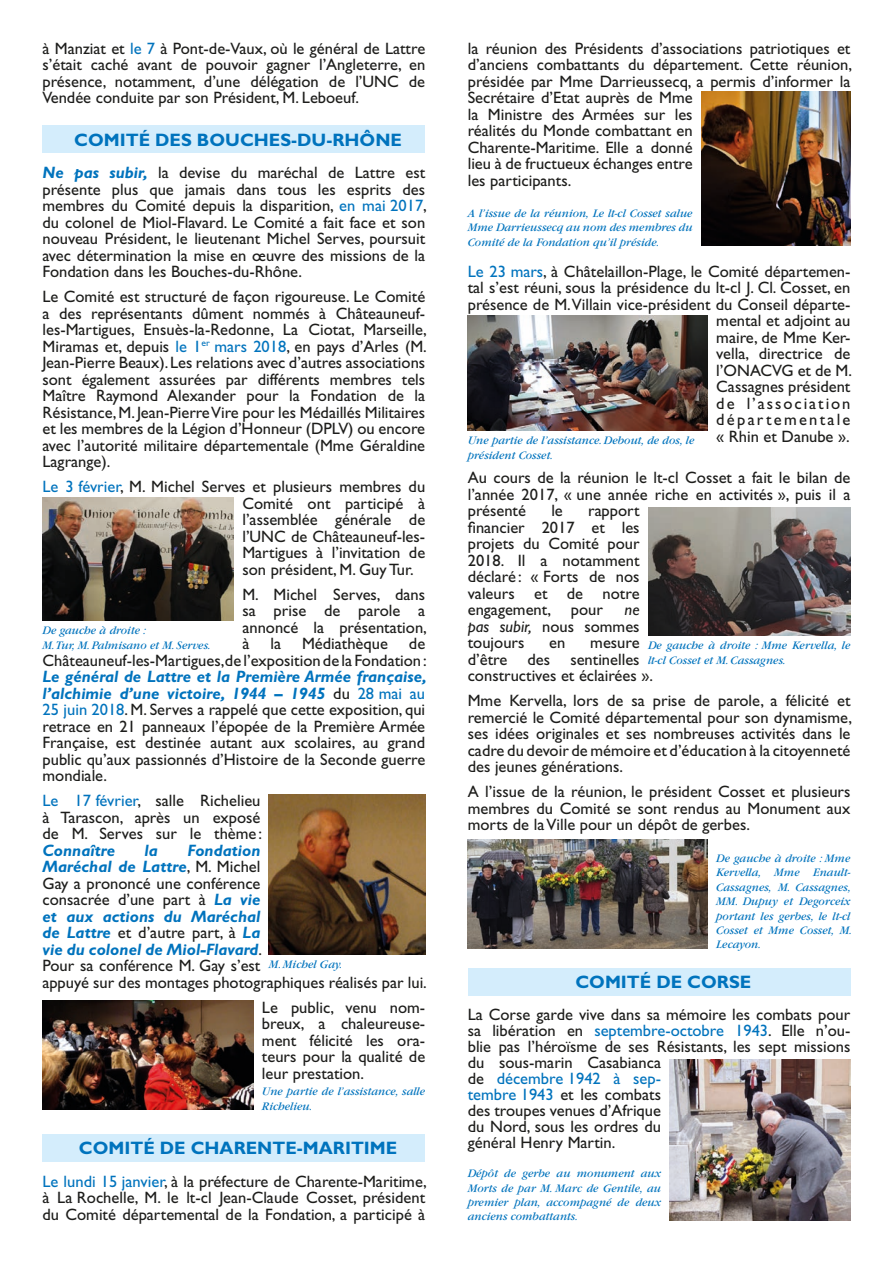
<style>
.page{position:relative;width:893px;height:1263px;background:#fff}
.page>*{position:absolute;margin:0;border:0;box-sizing:border-box;transform-origin:0 0}
.t1{font:700 18px "Gill Sans Std";color:#0073bd}
.t2{font:16.5px/16.5px "Gill Sans Std";color:#1d1d1b;text-align:justify}
.t3{font:italic 700 16.5px "Gill Sans Std";color:#0073bd}
.t4{font:italic 12px/14.4px "Garamond";color:#0073bd}
.s1{color:#0073bd}
.s2{font-weight:700;font-style:italic;color:#0073bd}
.s3{font-style:italic}
</style>
<div class="page">
<div style="left:43px;top:126px;width:382px;height:27px;background:#d4edfc"></div>
<div style="left:43px;top:1134px;width:382px;height:28px;background:#d4edfc"></div>
<div style="left:468px;top:968px;width:382px;height:28px;background:#d4edfc"></div>
<img style="left:43px;top:498px;width:191px;height:123px">
<img style="left:648px;top:508px;width:202px;height:128px">
<img style="left:701px;top:92px;width:149px;height:154px">
<img style="left:468px;top:315px;width:240px;height:116px">
<img style="left:468px;top:840px;width:240px;height:108px">
<img style="left:670px;top:1059px;width:180px;height:161px">
<img style="left:43px;top:1001px;width:210px;height:109px">
<img style="left:269px;top:795px;width:156px;height:160px">
<p class="t2" style="left:43px;top:40px;width:384px">à Manziat et <span class="s1">le 7</span> à Pont-de-Vaux, où le général de Lattre s’était caché avant de pouvoir gagner l’Angleterre, en présence, notamment, d’une délégation de l’UNC de Vendée conduite par son Président, M. Leboeuf.</p>
<p class="t1" style="left:74px;top:129px;width:329px">COMITÉ DES BOUCHES-DU-RHÔNE</p>
<p class="t2" style="left:43px;top:165px;width:386px"><span class="s2">Ne pas subir,</span> la devise du maréchal de Lattre est présente plus que jamais dans tous les esprits des membres du Comité depuis la disparition, <span class="s1">en mai 2017</span>, du colonel de Miol-Flavard. Le Comité a fait face et son nouveau Président, le lieutenant Michel Serves, poursuit avec détermination la mise en œuvre des missions de la Fondation dans les Bouches-du-Rhône.</p>
<p class="t2" style="left:43px;top:289px;width:386px">Le Comité est structuré de façon rigoureuse. Le Comité a des représentants dûment nommés à Châteauneuf&shy;les-Martigues, Ensuès-la-Redonne, La Ciotat, Marseille, Miramas et, depuis <span class="s1">le 1</span><sup>er</sup> <span class="s1">mars 2018</span>, en pays d’Arles (M.<br>Jean-Pierre Beaux). Les relations avec d’autres associations sont également assurées par différents membres tels Maître Raymond Alexander pour la Fondation de la Résistance, M. Jean-Pierre Vire pour les Médaillés Militaires et les membres de la Légion d’Honneur (DPLV) ou encore avec l’autorité militaire départementale (Mme Géraldine Lagrange).</p>
<p class="t2" style="left:242px;top:479px;width:184px;text-indent:-200px"><span class="s1">Le 3 février</span>, M. Michel Serves et plusieurs membres du Comité ont participé à l’assemblée générale de l’UNC de Châteauneuf-les-Martigues à l’invitation de son président, M. Guy Tur.</p>
<p class="t2" style="left:242px;top:586px;width:186px">M. Michel Serves, dans sa prise de parole a annoncé la présentation, à</p>
<p class="t4" style="left:43px;top:623px;width:170px">De gauche à droite :<br>M. Tur, M. Palmisano et M. Serves.</p>
<p class="t2" style="left:43px;top:636px;width:386px;text-align:right">de<br>Châteauneuf-les-Martigues,de l’exposition de la Fondation:</p>
<p class="t2" style="left:43px;top:669px;width:386px"><span class="s2">Le général de Lattre et la Première Armée française, l’alchimie d’une victoire, 1944 – 1945</span> du <span class="s1">28 mai au 25 juin 2018</span>. M. Serves a rappelé que cette exposition, qui retrace en 21 panneaux l’épopée de la Première Armée Française, est destinée autant aux scolaires, au grand public qu’aux passionnés d’Histoire de la Seconde guerre mondiale.</p>
<p class="t2" style="left:43px;top:793px;width:221px"><span class="s1">Le 17 février</span>, salle Richelieu à Tarascon, après un exposé de M. Serves sur le thème :</p>
<p class="t3" style="left:43px;top:841px;width:74px">Connaître</p>
<p class="t3" style="left:145px;top:841px;width:15px">la</p>
<p class="t2" style="left:270px;top:636px;width:12px">la</p>
<p class="t2" style="left:302px;top:636px;width:87px">Médiathèque</p>
<p class="t2" style="left:43px;top:842px;width:386px;text-align:left;text-indent:145px"><span class="s2">Fondation<br>Maréchal de Lattre</span>, M. Michel<br>Gay a prononcé une conférence<br>consacrée d’une part à <span class="s2">La vie<br>et aux actions du Maréchal<br>de Lattre</span> et d’autre part, à <span class="s2">La<br>vie du colonel de Miol-Flavard</span>.<br>Pour sa conférence M. Gay s’est<br>appuyé sur des montages photographiques réalisés par lui.</p>
<p class="t2" style="left:262px;top:999px;width:165px">Le public, venu nom&shy;breux, a chaleureuse&shy;ment félicité les ora&shy;teurs pour la qualité de leur prestation.</p>
<p class="t4" style="left:269px;top:957px;width:75px">M. Michel Gay.</p>
<p class="t4" style="left:262px;top:1084px;width:165px">Une partie de l’assistance, salle<br>Richelieu.</p>
<p class="t1" style="left:79px;top:1137px;width:320px">COMITÉ DE CHARENTE-MARITIME</p>
<p class="t2" style="left:43px;top:1173px;width:386px"><span class="s1">Le lundi 15 janvier</span>, à la préfecture de Charente-Maritime, à La Rochelle, M. le lt-cl Jean-Claude Cosset, président du Comité départemental de la Fondation, a participé à</p>
<p class="t2" style="left:468px;top:40px;width:386px;text-align:left">la réunion des Présidents d’associations patriotiques et d’anciens combattants du département. Cette réunion, présidée par Mme Darrieussecq, a permis d’informer la Secrétaire d’Etat auprès de Mme<br>la Ministre des Armées sur les<br>réalités du Monde combattant en<br>Charente-Maritime. Elle a donné<br>lieu à de fructueux échanges entre<br>les participants.</p>
<p class="t4" style="left:468px;top:206px;width:226px;text-align:justify">A l’issue de la réunion, Le lt-cl Cosset salue Mme Darrieussecq au nom des membres du Comité de la Fondation qu’il préside.</p>
<p class="t2" style="left:468px;top:263px;width:386px;text-align:right"><span class="s1">Le 23 mars</span>, à Châtelaillon-Plage, le Comité départemen&shy;tal s’est réuni, sous la présidence du lt-cl J. Cl. Cosset, en présence de M. Villain vice-président du Conseil départe&shy;mental et adjoint au<br>maire, de Mme Ker-<br>vella, directrice de<br>l’ONACVG et de M.<br>Cassagnes président<br>de l’association<br>départementale<br>« Rhin et Danube ».</p>
<p class="t2" style="left:468px;top:470px;width:384px">Au cours de la réunion le lt-cl Cosset a fait le bilan de l’année 2017, « une année riche en activités », puis il a présenté</p>
<p class="t4" style="left:468px;top:434px;width:228px">Une partie de l’assistance. Debout, de dos, le président Cosset.</p>
<p class="t2" style="left:551px;top:503px;width:13px">le</p>
<p class="t2" style="left:468px;top:503px;width:173px;text-indent:120px">rapport financier 2017 et les projets du Comité pour 2018. Il a notamment déclaré : « Forts de nos valeurs et de notre engagement, pour</p>
<p class="t2" style="left:468px;top:602px;width:173px;text-indent:157px"><span class="s3">ne pas subir,</span> nous sommes toujours</p>
<p class="t2" style="left:468px;top:635px;width:187px;text-align:left;text-indent:122px">mesure d’être des sentinelles constructives et éclairées ».</p>
<p class="t2" style="left:468px;top:693px;width:386px">Mme Kervella, lors de sa prise de parole, a félicité et remercié le Comité départemental pour son dynamisme, ses idées originales et ses nombreuses activités dans le cadre du devoir de mémoire et d’éducation à la citoyenneté des jeunes générations.</p>
<p class="t2" style="left:468px;top:784px;width:384px">A l’issue de la réunion, le président Cosset et plusieurs membres du Comité se sont rendus au Monument aux morts de la Ville pour un dépôt de gerbes.</p>
<p class="t2" style="left:549px;top:635px;width:18px">en</p>
<p class="t4" style="left:648px;top:639px;width:204px">De gauche à droite : Mme Kervella, le lt-cl Cosset et M. Cassagnes.</p>
<p class="t4" style="left:716px;top:851px;width:137px">De gauche à droite : Mme<br>Kervella, Mme Enault-<br>Cassagnes, M. Cassagnes,<br>MM. Dupuy et Degorceix portant les gerbes, le lt-cl<br>Cosset et Mme Cosset, M.<br>Lecayon.</p>
<p class="t1" style="left:575px;top:971px;width:177px">COMITÉ DE CORSE</p>
<p class="t2" style="left:468px;top:1007px;width:384px;line-height:15.9px;text-align:left">La Corse garde vive dans sa mémoire les combats pour sa libération en <span class="s1">septembre-octobre 1943</span>. Elle n’ou&shy;blie pas l’héroïsme de ses Résistants, les sept missions du sous-marin Casabianca<br>de <span class="s1">décembre 1942 à sep-<br>tembre 1943</span> et les combats<br>des troupes venues d’Afrique<br>du Nord, sous les ordres du<br>général Henry Martin.</p>
<p class="t4" style="left:468px;top:1166px;width:195px;text-align:justify">Dépôt de gerbe au monument aux Morts de par M. Marc de Gentile, au premier plan, accompagné de deux anciens combattants.</p>
</div>
